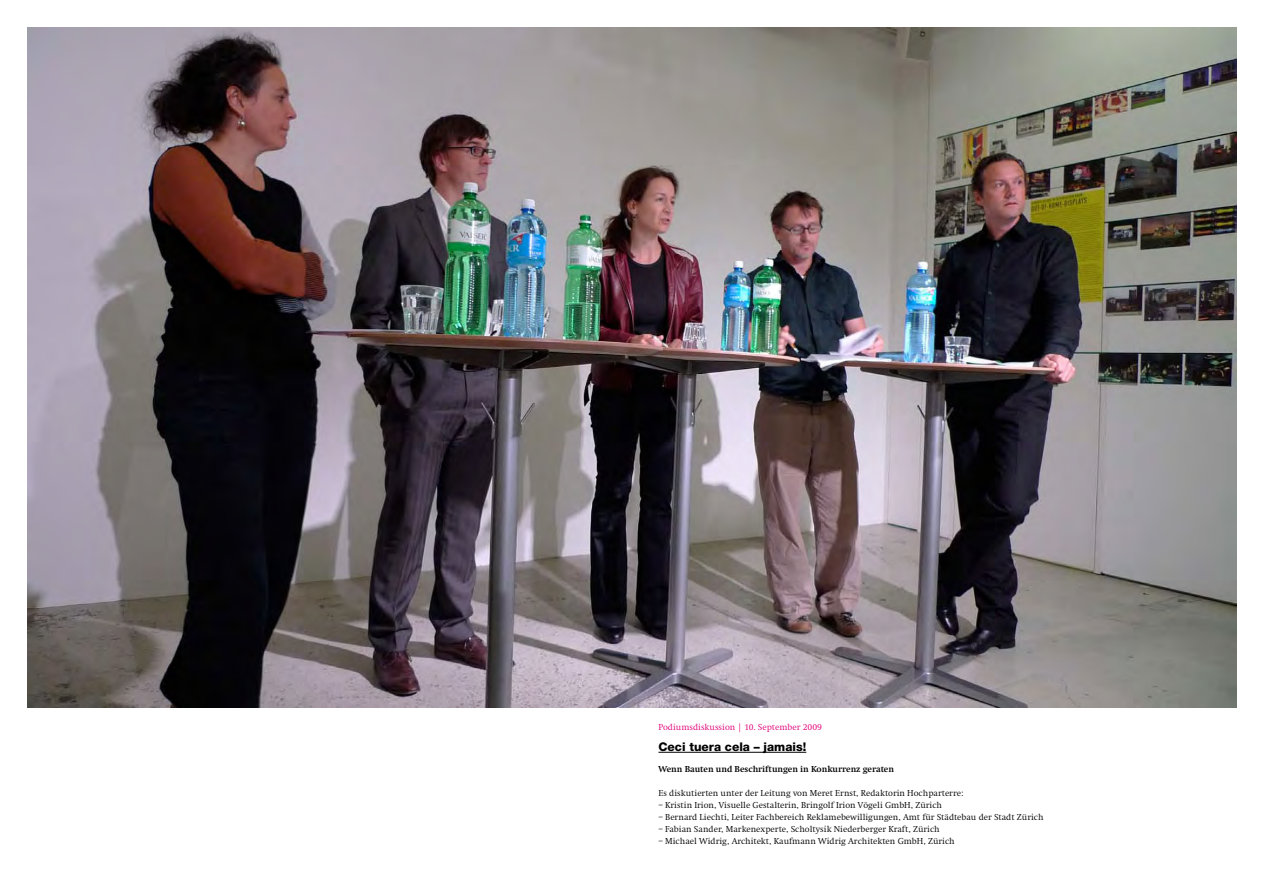
<style>
.page{position:relative;width:1263px;height:893px;background:#fff}
.page>*{position:absolute;margin:0;border:0;box-sizing:border-box;transform-origin:0 0}
.t1{font:800 12px "Helvetica Neue";color:#000}
.t2{font:300 9px "Swift";color:#000}
.t3{font:700 9px "Swift";color:#000}
.t4{font:300 9px "Swift";color:#e2007a}
</style>
<div class="page">
<img style="left:27px;top:27px;width:1209px;height:680px">
<hr style="left:658px;top:752px;width:148px;height:1px;background:#000">
<p class="t4" style="left:658px;top:722px;width:165px">Podiumsdiskussion | 10. September 2009</p>
<h1 class="t1" style="left:658px;top:740px;width:149px">Ceci tuera cela – jamais!</h1>
<p class="t3" style="left:658px;top:764px;width:237px">Wenn Bauten und Beschriftungen in Konkurrenz geraten</p>
<p class="t2" style="left:658px;top:788px;width:306px">Es diskutierten unter der Leitung von Meret Ernst, Redaktorin Hochparterre:</p>
<p class="t2" style="left:658px;top:800px;width:285px">– Kristin Irion, Visuelle Gestalterin, Bringolf Irion Vögeli GmbH, Zürich</p>
<p class="t2" style="left:658px;top:812px;width:387px">– Bernard Liechti, Leiter Fachbereich Reklamebewilligungen, Amt für Städtebau der Stadt Zürich</p>
<p class="t2" style="left:658px;top:824px;width:283px">– Fabian Sander, Markenexperte, Scholtysik Niederberger Kraft, Zürich</p>
<p class="t2" style="left:658px;top:836px;width:298px">– Michael Widrig, Architekt, Kaufmann Widrig Architekten GmbH, Zürich</p>
</div>
